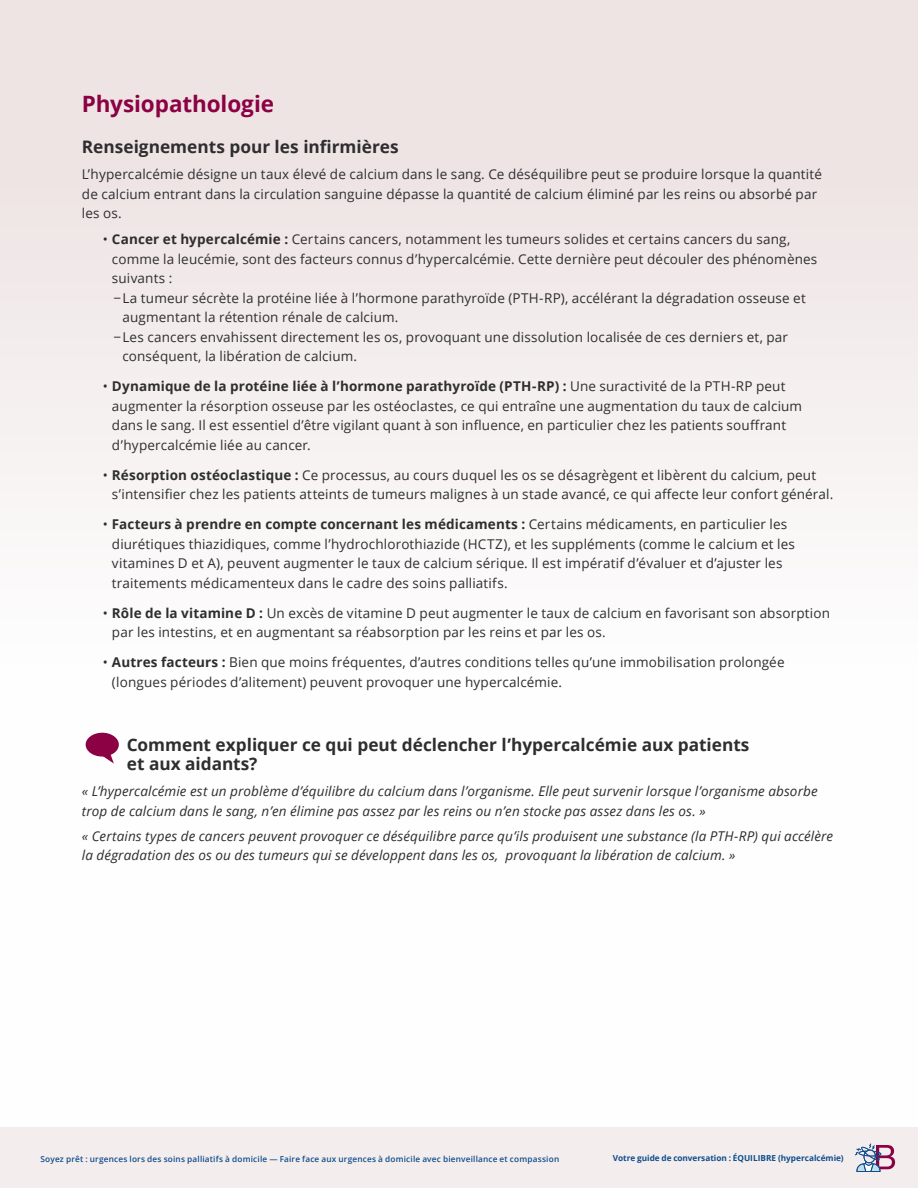
<style>
.page{position:relative;width:918px;height:1188px;background:#fff}
.page>*{position:absolute;margin:0;border:0;box-sizing:border-box;transform-origin:0 0}
.t1{font:700 22.5px "Open Sans";letter-spacing:-.005em;color:#8b0144}
.t2{font:700 17.25px/19.5px "Open Sans";color:#2e2e2f}
.t3{font:13.5px/19.5px "Open Sans";letter-spacing:.01em;color:#2e2e2f}
.t4{font:italic 13.5px/19.5px "Open Sans";letter-spacing:.01em;color:#2e2e2f}
.t5{font:600 8.25px "Open Sans";letter-spacing:.02em;color:#0f4d8c}
.t6{font:700 8.25px "Open Sans";color:#0f4d8c}
.s1{font-weight:700}
</style>
<div class="page">
<div style="left:0;top:1127px;width:918px;height:61px;background:#f4eded"></div>
<svg style="left:855px;top:1144px;width:40px;height:28px"></svg>
<div style="left:0;top:0;width:918px;height:1127px;background:linear-gradient(to bottom,#ede3e3,#fff)"></div>
<div style="left:86px;top:733px;width:33px;height:24px;background:#8b0144;border-radius:50%"></div>
<svg style="left:100px;top:754px;width:14px;height:10px"></svg>
<h1 class="t1" style="left:82px;top:88px;width:194px">Physiopathologie</h1>
<p class="t2" style="left:82px;top:137px;width:318px">Renseignements pour les infirmières</p>
<p class="t3" style="left:82px;top:164px;width:742px">L’hypercalcémie désigne un taux élevé de calcium dans le sang. Ce déséquilibre peut se produire lorsque la quantité de calcium entrant dans la circulation sanguine dépasse la quantité de calcium éliminé par les reins ou absorbé par les os.</p>
<p class="t3" style="left:103px;top:229px;width:689px">• <span class="s1">Cancer et hypercalcémie :</span> Certains cancers, notamment les tumeurs solides et certains cancers du sang,</p>
<p class="t3" style="left:112px;top:249px;width:707px">comme la leucémie, sont des facteurs connus d’hypercalcémie. Cette dernière peut découler des phénomènes</p>
<p class="t3" style="left:112px;top:268px;width:62px">suivants :</p>
<p class="t3" style="left:113px;top:288px;width:694px">−La tumeur sécrète la protéine liée à l’hormone parathyroïde (PTH-RP), accélérant la dégradation osseuse et</p>
<p class="t3" style="left:122px;top:307px;width:277px">augmentant la rétention rénale de calcium.</p>
<p class="t3" style="left:113px;top:327px;width:676px">−Les cancers envahissent directement les os, provoquant une dissolution localisée de ces derniers et, par</p>
<p class="t3" style="left:122px;top:346px;width:236px">conséquent, la libération de calcium.</p>
<p class="t3" style="left:112px;top:376px;width:692px;text-indent:-9px">• <span class="s1">Dynamique de la protéine liée à l’hormone parathyroïde (PTH-RP) :</span> Une suractivité de la PTH-RP peut augmenter la résorption osseuse par les ostéoclastes, ce qui entraîne une augmentation du taux de calcium dans le sang. Il est essentiel d’être vigilant quant à son influence, en particulier chez les patients souffrant d’hypercalcémie liée au cancer.</p>
<p class="t3" style="left:112px;top:465px;width:723px;text-indent:-9px">• <span class="s1">Résorption ostéoclastique :</span> Ce processus, au cours duquel les os se désagrègent et libèrent du calcium, peut s’intensifier chez les patients atteints de tumeurs malignes à un stade avancé, ce qui affecte leur confort général.</p>
<p class="t3" style="left:112px;top:514px;width:684px;text-indent:-9px">• <span class="s1">Facteurs à prendre en compte concernant les médicaments :</span> Certains médicaments, en particulier les diurétiques thiazidiques, comme l’hydrochlorothiazide (HCTZ), et les suppléments (comme le calcium et les vitamines D et A), peuvent augmenter le taux de calcium sérique. Il est impératif d’évaluer et d’ajuster les traitements médicamenteux dans le cadre des soins palliatifs.</p>
<p class="t3" style="left:112px;top:603px;width:720px;text-indent:-9px">• <span class="s1">Rôle de la vitamine D :</span> Un excès de vitamine D peut augmenter le taux de calcium en favorisant son absorption par les intestins, et en augmentant sa réabsorption par les reins et par les os.</p>
<p class="t3" style="left:112px;top:652px;width:674px;text-indent:-9px">• <span class="s1">Autres facteurs :</span> Bien que moins fréquentes, d’autres conditions telles qu’une immobilisation prolongée (longues périodes d’alitement) peuvent provoquer une hypercalcémie.</p>
<p class="t2" style="left:127px;top:734px;width:624px">Comment expliquer ce qui peut déclencher l’hypercalcémie aux patients et aux aidants?</p>
<p class="t4" style="left:82px;top:781px;width:737px">« L’hypercalcémie est un problème d’équilibre du calcium dans l’organisme. Elle peut survenir lorsque l’organisme absorbe trop de calcium dans le sang, n’en élimine pas assez par les reins ou n’en stocke pas assez dans les os. »</p>
<p class="t4" style="left:82px;top:826px;width:753px">« Certains types de cancers peuvent provoquer ce déséquilibre parce qu’ils produisent une substance (la PTH-RP) qui accélère la dégradation des os ou des tumeurs qui se développent dans les os, provoquant la libération de calcium. »</p>
<p class="t5" style="left:40px;top:1154px;width:520px">Soyez prêt : urgences lors des soins palliatifs à domicile — Faire face aux urgences à domicile avec bienveillance et compassion</p>
<p class="t6" style="left:613px;top:1152px;width:232px">Votre guide de conversation : ÉQUILIBRE (hypercalcémie)</p>
</div>
